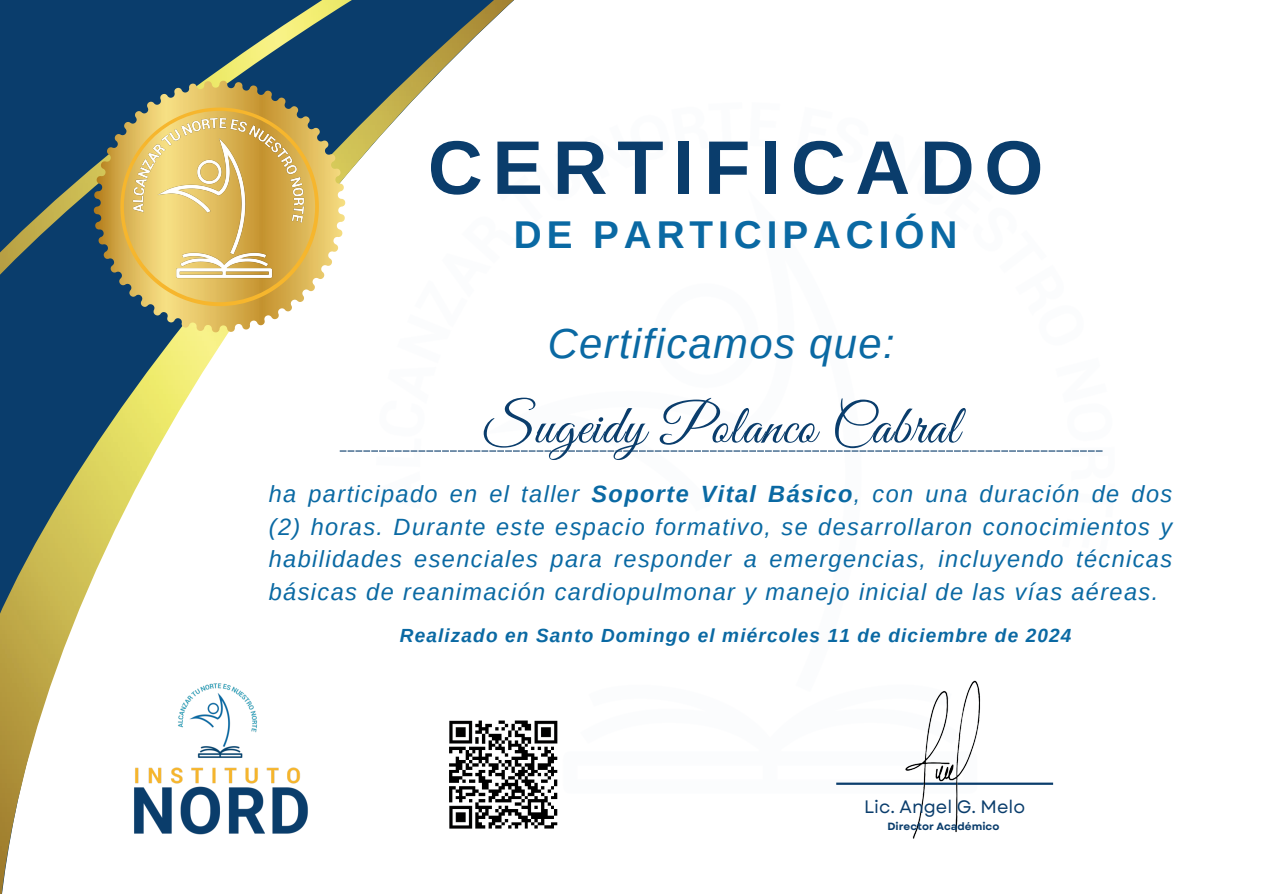
<style>
.page{position:relative;width:1263px;height:894px;background:#fff}
.page>*{position:absolute;margin:0;border:0;box-sizing:border-box;transform-origin:0 0}
.t1{font:700 75.9px "Arimo";letter-spacing:.125em;color:#0a3d6c}
.t2{font:55.2px "Great Vibes";letter-spacing:.015em;color:#0a3d6c}
.t3{font:italic 41.85px "Arimo";letter-spacing:.03em;color:#0a69a3}
.t4{font:700 38.7px "Arimo";letter-spacing:.125em;color:#0a69a3}
.t5{font:italic 23.55px/32.7px "Arimo";letter-spacing:.06em;color:#0a69a3;text-align:justify}
.t6{font:italic 700 19.05px "Arimo";letter-spacing:.06em;color:#0a69a3}
.t7{font:18px "Garet";color:#0a3d6c}
.t8{font:700 10.5px "Garet";color:#0a3d6c}
.s1{font-weight:700}
</style>
<div class="page">
<svg style="left:804px;top:450px;width:298px;height:1px"></svg>
<img style="left:0;top:0;width:804px;height:893px">
<img style="left:92px;top:79px;width:255px;height:254px">
<svg style="left:120px;top:107px;width:199px;height:199px;background:#cbae5f"></svg>
<hr style="left:836px;top:782px;width:217px;height:2px;background:#0a3d6c">
<img style="left:868px;top:680px;width:154px;height:159px">
<img style="left:126px;top:104px;width:185px;height:185px">
<img style="left:446px;top:714px;width:115px;height:117px">
<h1 class="t1" style="left:428px;top:115px;width:617px">CERTIFICADO</h1>
<h3 class="t4" style="left:514px;top:208px;width:445px">DE PARTICIPACIÓN</h3>
<h3 class="t3" style="left:548px;top:315px;width:348px">Certificamos que:</h3>
<h2 class="t2" style="left:484px;top:395px;width:476px">Sugeidy Polanco Cabral</h2>
<p class="t5" style="left:269px;top:477px;width:905px">ha participado en el taller <span class="s1">Soporte Vital Básico</span>, con una duración de dos (2) horas. Durante este espacio formativo, se desarrollaron conocimientos y habilidades esenciales para responder a emergencias, incluyendo técnicas básicas de reanimación cardiopulmonar y manejo inicial de las vías aéreas.</p>
<p class="t6" style="left:400px;top:622px;width:673px">Realizado en Santo Domingo el miércoles 11 de diciembre de 2024</p>
<p class="t7" style="left:864px;top:795px;width:162px">Lic. Angel G. Melo</p>
<p class="t8" style="left:887px;top:819px;width:113px">Director Académico</p>
</div>
